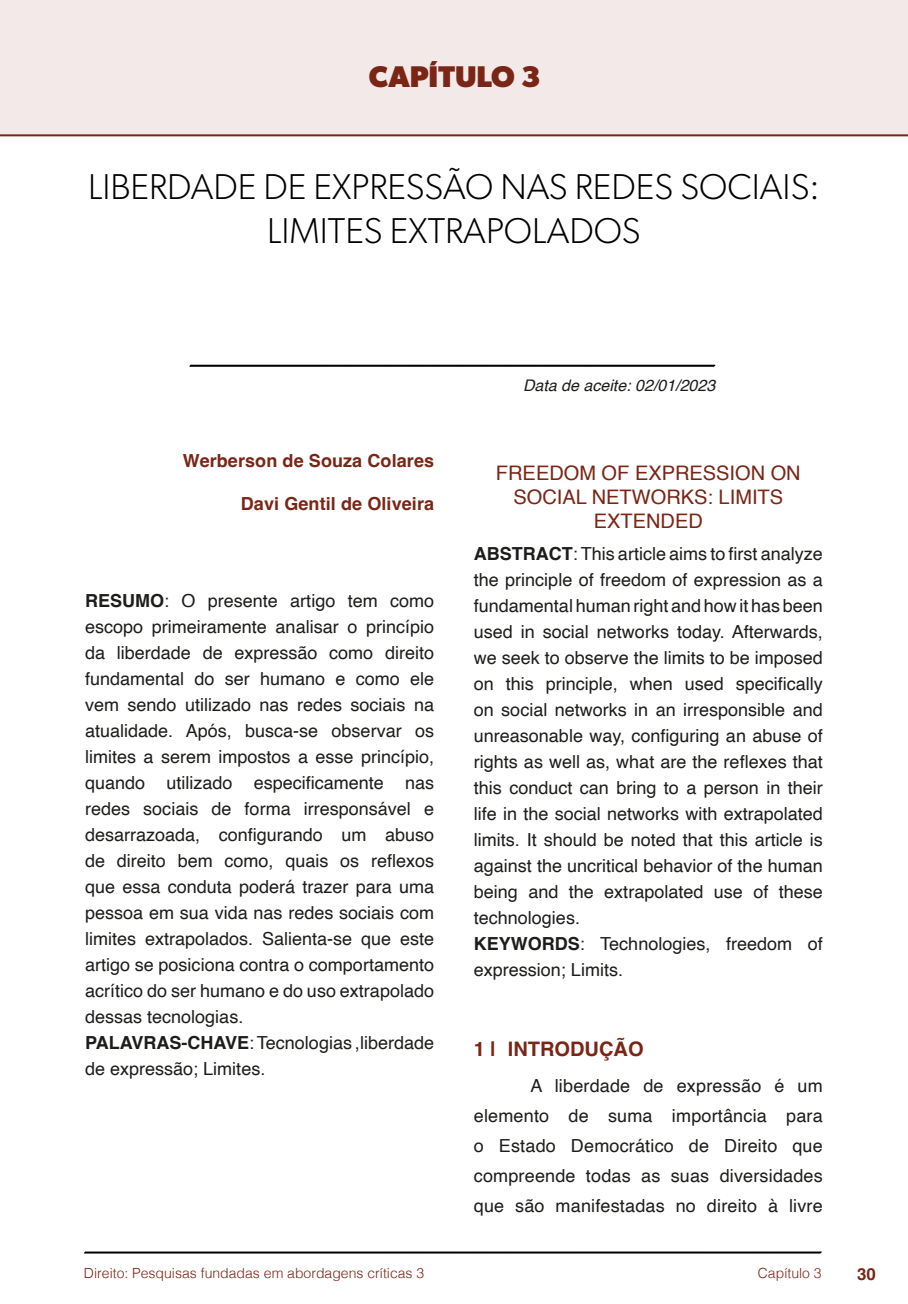
<style>
.page{position:relative;width:908px;height:1304px;background:#fff}
.page>*{position:absolute;margin:0;border:0;box-sizing:border-box;transform-origin:0 0}
.t1{font:300 36px/44px "Gibson";color:#000;text-align:center}
.t2{font:700 30px "Gibson";color:#7a2616}
.t3{font:20px/24px "Helvetica";color:#7a2616;text-align:center}
.t4{font:700 20px "Helvetica";color:#7a2616}
.t5{font:18px/26px "Helvetica";color:#1d1d1b}
.t6{font:700 18px "Helvetica";letter-spacing:.005em;color:#7a2616}
.t7{font:700 16.8px "Helvetica";color:#7a2616}
.t8{font:italic 16px "Helvetica";color:#1d1d1b}
.t9{font:300 14px "Helvetica";color:#7a2616}
.s1{font-weight:700}
</style>
<div class="page">
<svg style="left:84px;top:1251px;width:737px;height:3px;background:#515151"></svg>
<svg style="left:189px;top:364px;width:526px;height:3px;background:#4f4f4f"></svg>
<div style="left:0;top:0;width:907px;height:136px;background:#f2e9e8"></div>
<div style="left:44px;top:72px;width:68px;height:61px;background:#f2e9e8"></div>
<h2 class="t2" style="left:369px;top:58px;width:173px">CAPÍTULO 3</h2>
<h1 class="t1" style="left:88px;top:164px;width:732px">LIBERDADE DE EXPRESSÃO NAS REDES SOCIAIS:<br>LIMITES EXTRAPOLADOS</h1>
<p class="t6" style="left:183px;top:450px;width:252px">Werberson de Souza Colares</p>
<p class="t6" style="left:241px;top:492px;width:195px">Davi Gentil de Oliveira</p>
<p class="t5" style="left:85px;top:588px;width:350px"><span class="s1">RESUMO</span>: O presente artigo tem como escopo primeiramente analisar o princípio da liberdade de expressão como direito fundamental do ser humano e como ele vem sendo utilizado nas redes sociais na atualidade. Após, busca-se observar os limites a serem impostos a esse princípio, quando utilizado especificamente nas redes sociais de forma irresponsável e desarrazoada, configurando um abuso de direito bem como, quais os reflexos que essa conduta poderá trazer para uma pessoa em sua vida nas redes sociais com limites extrapolados. Salienta-se que este artigo se posiciona contra o comportamento acrítico do ser humano e do uso extrapolado dessas tecnologias.<br><span class="s1">PALAVRAS-CHAVE</span>: Tecnologias ,liberdade de expressão; Limites.</p>
<p class="t8" style="left:523px;top:373px;width:194px">Data de aceite: 02/01/2023</p>
<p class="t3" style="left:495px;top:462px;width:306px">FREEDOM OF EXPRESSION ON<br>SOCIAL NETWORKS: LIMITS<br>EXTENDED</p>
<p class="t5" style="left:473px;top:541px;width:350px"><span class="s1">ABSTRACT</span>: This article aims to first analyze the principle of freedom of expression as a fundamental human right and how it has been used in social networks today. Afterwards, we seek to observe the limits to be imposed on this principle, when used specifically on social networks in an irresponsible and unreasonable way, configuring an abuse of rights as well as, what are the reflexes that this conduct can bring to a person in their life in the social networks with extrapolated limits. It should be noted that this article is against the uncritical behavior of the human being and the extrapolated use of these technologies.<br><span class="s1">KEYWORDS</span>: Technologies, freedom of expression; Limits.</p>
<p class="t4" style="left:473px;top:1037px;width:171px">1 | INTRODUÇÃO</p>
<p class="t5" style="left:473px;top:1071px;width:350px;line-height:30px;text-align:justify;text-indent:57px">A liberdade de expressão é um elemento de suma importância para o Estado Democrático de Direito que compreende todas as suas diversidades que são manifestadas no direito à livre</p>
<p class="t9" style="left:84px;top:1261px;width:341px">Direito: Pesquisas fundadas em abordagens críticas 3</p>
<p class="t9" style="left:757px;top:1261px;width:65px">Capítulo 3</p>
<p class="t7" style="left:856px;top:1264px;width:20px">30</p>
</div>
